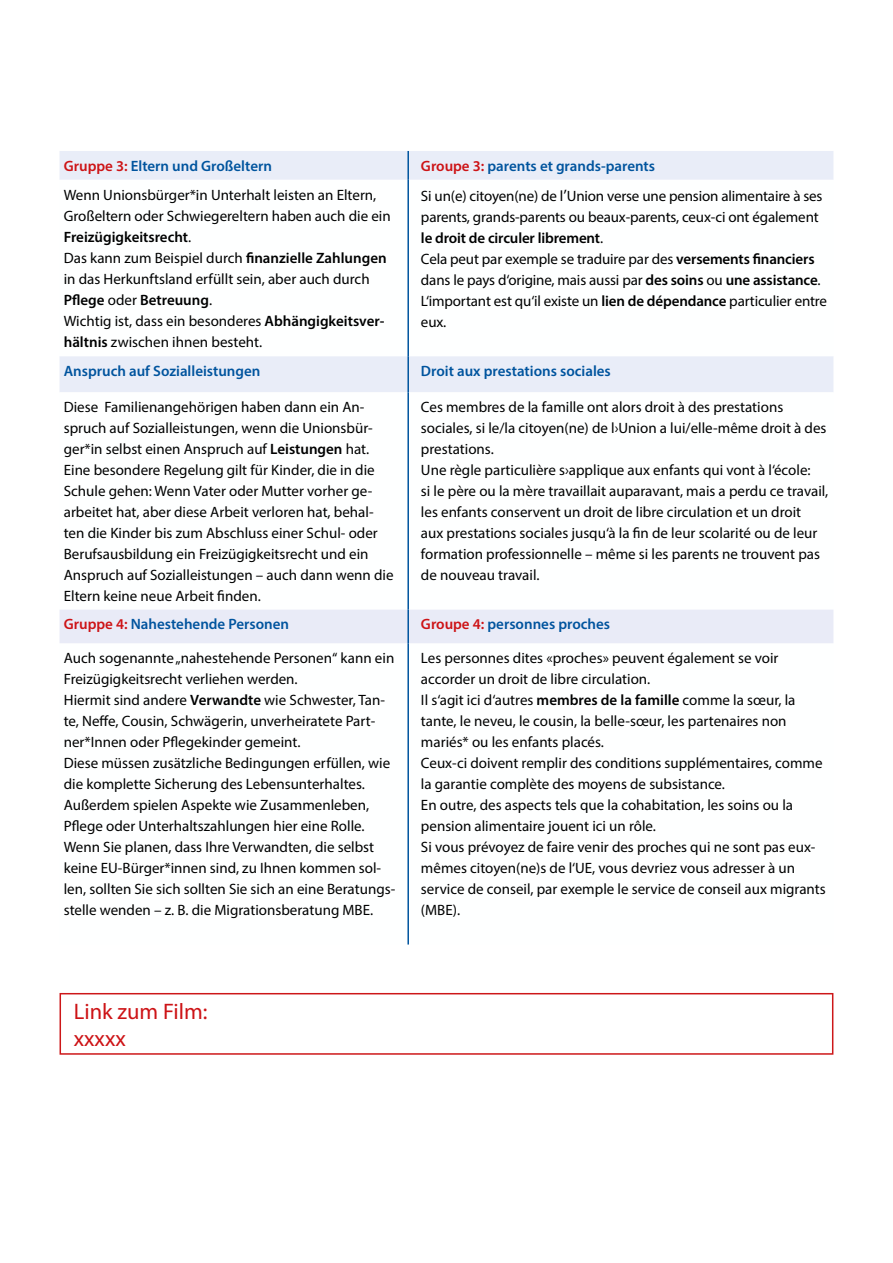
<style>
.page{position:relative;width:893px;height:1263px;background:#fff}
.page>*{position:absolute;margin:0;border:0;box-sizing:border-box;transform-origin:0 0}
.t1{font:22.5px/27px "Myriad Pro";color:#cd1316}
.t2{font:15px/21px "Myriad Pro";color:#000}
.t3{font:600 15px "Myriad Pro";color:#00549e}
.s1{color:#cd1316}
.s2{font-weight:600}
.s3{font-size:16.5px}
</style>
<div class="page">
<div style="left:60px;top:151px;width:773px;height:29px;background:#e9edf8"></div>
<div style="left:60px;top:356px;width:773px;height:36px;background:#e9edf8"></div>
<div style="left:60px;top:610px;width:773px;height:33px;background:#e9ebf7"></div>
<hr style="left:407px;top:151px;width:2px;height:29px;background:#00549e">
<hr style="left:407px;top:180px;width:2px;height:176px;background:#00549e">
<hr style="left:407px;top:356px;width:2px;height:36px;background:#00549e">
<hr style="left:407px;top:392px;width:2px;height:218px;background:#00549e">
<hr style="left:407px;top:610px;width:2px;height:33px;background:#00549e">
<hr style="left:407px;top:643px;width:2px;height:301px;background:#00549e">
<div style="left:60px;top:993px;width:773px;height:62px;border:2px solid #cd1719"></div>
<p class="t3" style="left:64px;top:156px;width:210px"><span class="s1">Gruppe 3:</span> Eltern und Großeltern</p>
<p class="t3" style="left:421px;top:156px;width:236px"><span class="s1">Groupe 3:</span> parents et grands-parents</p>
<p class="t2" style="left:64px;top:184px;width:328px">Wenn Unionsbürger*in Unterhalt leisten an Eltern, Großeltern oder Schwiegereltern haben auch die ein <span class="s2">Freizügigkeitsrecht</span>.<br>Das kann zum Beispiel durch <span class="s2">finanzielle Zahlungen </span>in das Herkunftsland erfüllt sein, aber auch durch <span class="s2">Pflege</span> oder <span class="s2">Betreuung</span>.<br>Wichtig ist, dass ein besonderes <span class="s2">Abhängigkeitsver&shy;hältnis</span> zwischen ihnen besteht.</p>
<p class="t2" style="left:421px;top:185px;width:408px">Si un(e) citoyen(ne) de l<span class="s3">’</span>Union verse une pension alimentaire à ses parents, grands-parents ou beaux-parents, ceux-ci ont également <span class="s2">le droit de circuler librement</span>.<br>Cela peut par exemple se traduire par des <span class="s2">versements financiers </span>dans le pays d‘origine, mais aussi par <span class="s2">des soins</span> ou <span class="s2">une assistance</span>.<br>L‘important est qu‘il existe un <span class="s2">lien de dépendance</span> particulier entre eux.</p>
<p class="t3" style="left:64px;top:361px;width:198px">Anspruch auf Sozialleistungen</p>
<p class="t3" style="left:421px;top:361px;width:191px">Droit aux prestations sociales</p>
<p class="t2" style="left:64px;top:396px;width:331px">Diese Familienangehörigen haben dann ein An&shy;spruch auf Sozialleistungen, wenn die Unionsbür&shy;ger*in selbst einen Anspruch auf <span class="s2">Leistungen</span> hat.<br>Eine besondere Regelung gilt für Kinder, die in die Schule gehen: Wenn Vater oder Mutter vorher ge&shy;arbeitet hat, aber diese Arbeit verloren hat, behal&shy;ten die Kinder bis zum Abschluss einer Schul- oder Berufsausbildung ein Freizügigkeitsrecht und ein Anspruch auf Sozialleistungen – auch dann wenn die Eltern keine neue Arbeit finden.</p>
<p class="t2" style="left:421px;top:396px;width:409px">Ces membres de la famille ont alors droit à des prestations sociales, si le/la citoyen(ne) de l›Union a lui/elle-même droit à des prestations.<br>Une règle particulière s›applique aux enfants qui vont à l‘école:<br>si le père ou la mère travaillait auparavant, mais a perdu ce travail, les enfants conservent un droit de libre circulation et un droit<br>aux prestations sociales jusqu‘à la fin de leur scolarité ou de leur formation professionnelle – même si les parents ne trouvent pas de nouveau travail.</p>
<p class="t3" style="left:64px;top:615px;width:227px"><span class="s1">Gruppe 4:</span> Nahestehende Personen</p>
<p class="t3" style="left:421px;top:615px;width:191px"><span class="s1">Groupe 4:</span> personnes proches</p>
<p class="t2" style="left:64px;top:647px;width:333px">Auch sogenannte „nahestehende Personen“ kann ein Freizügigkeitsrecht verliehen werden.<br>Hiermit sind andere <span class="s2">Verwandte</span> wie Schwester, Tan&shy;te, Neffe, Cousin, Schwägerin, unverheiratete Part&shy;ner*Innen oder Pflegekinder gemeint.<br>Diese müssen zusätzliche Bedingungen erfüllen, wie die komplette Sicherung des Lebensunterhaltes.<br>Außerdem spielen Aspekte wie Zusammenleben, Pflege oder Unterhaltszahlungen hier eine Rolle.<br>Wenn Sie planen, dass Ihre Verwandten, die selbst keine EU-Bürger*innen sind, zu Ihnen kommen sol&shy;len, sollten Sie sich sollten Sie sich an eine Beratungs&shy;stelle wenden – z. B. die Migrationsberatung MBE.</p>
<p class="t2" style="left:421px;top:647px;width:406px">Les personnes dites «proches» peuvent également se voir accorder un droit de libre circulation.<br>Il s‘agit ici d‘autres <span class="s2">membres de la famille</span> comme la sœur, la tante, le neveu, le cousin, la belle-sœur, les partenaires non mariés* ou les enfants placés.<br>Ceux-ci doivent remplir des conditions supplémentaires, comme la garantie complète des moyens de subsistance.<br>En outre, des aspects tels que la cohabitation, les soins ou la pension alimentaire jouent ici un rôle.<br>Si vous prévoyez de faire venir des proches qui ne sont pas eux&shy;mêmes citoyen(ne)s de l‘UE, vous devriez vous adresser à un service de conseil, par exemple le service de conseil aux migrants (MBE).</p>
<h1 class="t1" style="left:74px;top:997px;width:135px">Link zum Film: xxxxx</h1>
</div>
